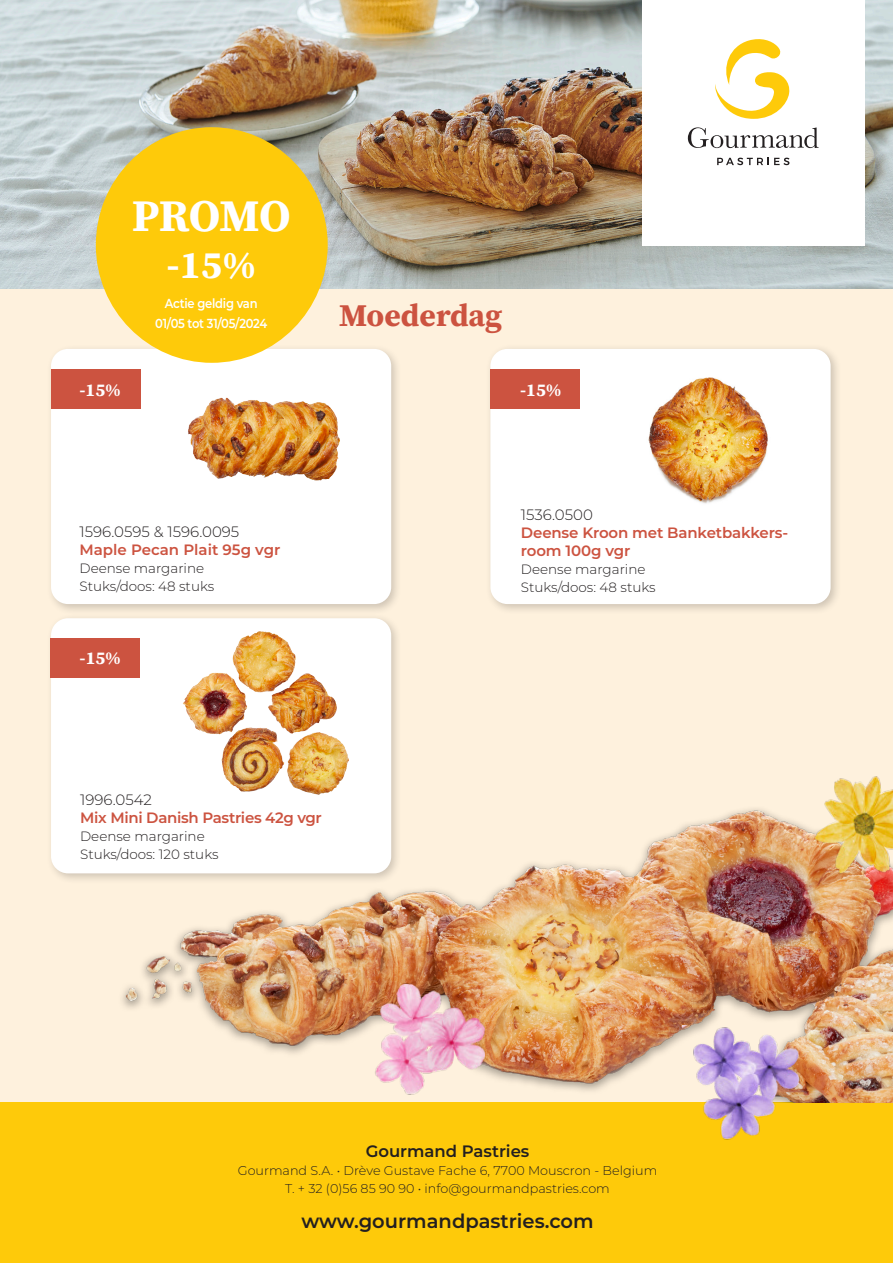
<style>
.page{position:relative;width:893px;height:1263px;background:#fef1dd}
.page>*{position:absolute;margin:0;border:0;box-sizing:border-box;transform-origin:0 0}
.t1{font:700 45px "Source Serif Pro";letter-spacing:-.015em;color:#fff}
.t2{font:700 39px "Source Serif Pro";color:#fff}
.t3{font:700 31.5px "Source Serif Pro";letter-spacing:-.005em;color:#cc5340}
.t4{font:600 19.5px "Montserrat";color:#231f20}
.t5{font:700 18px "Source Serif Pro";color:#fff}
.t6{font:600 16.5px "Montserrat";color:#231f20}
.t7{font:600 15px/18px "Montserrat";letter-spacing:-.01em;color:#cc5340}
.t8{font:300 15px "Montserrat";color:#231f20}
.t9{font:300 13.5px "Montserrat";color:#231f20}
.t10{font:600 13.05px/19.5px "Montserrat";letter-spacing:-.02em;color:#fff;text-align:center;scale:.88 1}
.t11{font:300 12.75px "Montserrat";color:#231f20}
</style>
<div class="page">
<div style="left:0;top:1103px;width:893px;height:160px;background:#feca0a"></div>
<img style="left:30px;top:808px;width:863px;height:295px">
<div style="left:46px;top:344px;width:356px;height:271px;background:#231f20;opacity:.22"></div>
<div style="left:51px;top:349px;width:340px;height:255px;background:#fff;border-radius:17px"></div>
<div style="left:46px;top:613px;width:356px;height:272px;background:#231f20;opacity:.22"></div>
<svg style="left:51px;top:618px;width:340px;height:255px;background:#f7ebdd"></svg>
<div style="left:485px;top:344px;width:357px;height:271px;background:#231f20;opacity:.22"></div>
<div style="left:490px;top:349px;width:341px;height:255px;background:#fff;border-radius:17px"></div>
<img style="left:0;top:0;width:893px;height:288px">
<div style="left:96px;top:127px;width:232px;height:236px;background:#feca0a;border-radius:50%"></div>
<img style="left:188px;top:397px;width:38px;height:45px">
<img style="left:240px;top:631px;width:19px;height:9px">
<img style="left:648px;top:378px;width:120px;height:126px">
<img style="left:349px;top:967px;width:136px;height:136px">
<img style="left:682px;top:1026px;width:122px;height:114px">
<img style="left:804px;top:776px;width:89px;height:108px">
<div style="left:642px;top:0;width:223px;height:245px;background:#fff"></div>
<svg style="left:715px;top:39px;width:75px;height:80px"></svg>
<svg style="left:688px;top:127px;width:131px;height:21px"></svg>
<svg style="left:717px;top:158px;width:72px;height:7px"></svg>
<div style="left:51px;top:369px;width:89px;height:39px;background:#cc5340"></div>
<div style="left:490px;top:369px;width:90px;height:39px;background:#cc5340"></div>
<div style="left:51px;top:639px;width:89px;height:39px;background:#cc5340"></div>
<p class="t1" style="left:132px;top:185px;width:160px">PROMO</p>
<p class="t2" style="left:167px;top:238px;width:91px">-15%</p>
<p class="t5" style="left:79px;top:378px;width:43px">-15%</p>
<p class="t10" style="left:155px;top:293px;width:129px">Actie geldig van<br>01/05 tot 31/05/2024</p>
<p class="t8" style="left:80px;top:522px;width:161px">1596.0595 &amp; 1596.0095</p>
<p class="t7" style="left:80px;top:540px;width:202px">Maple Pecan Plait 95g vgr</p>
<p class="t9" style="left:80px;top:559px;width:126px">Deense margarine</p>
<p class="t9" style="left:80px;top:577px;width:136px">Stuks/doos: 48 stuks</p>
<p class="t5" style="left:80px;top:646px;width:43px">-15%</p>
<p class="t3" style="left:339px;top:294px;width:165px">Moederdag</p>
<p class="t5" style="left:520px;top:378px;width:43px">-15%</p>
<p class="t8" style="left:521px;top:504px;width:73px">1536.0500</p>
<p class="t7" style="left:521px;top:522px;width:269px">Deense Kroon met Banketbakkers&shy;room 100g vgr</p>
<p class="t9" style="left:521px;top:559px;width:126px">Deense margarine</p>
<p class="t9" style="left:521px;top:577px;width:136px">Stuks/doos: 48 stuks</p>
<p class="t8" style="left:80px;top:790px;width:73px">1996.0542</p>
<p class="t7" style="left:80px;top:808px;width:243px">Mix Mini Danish Pastries 42g vgr</p>
<p class="t9" style="left:80px;top:827px;width:126px">Deense margarine</p>
<p class="t9" style="left:80px;top:845px;width:140px">Stuks/doos: 120 stuks</p>
<p class="t6" style="left:366px;top:1139px;width:165px">Gourmand Pastries</p>
<p class="t11" style="left:238px;top:1162px;width:421px">Gourmand S.A. • Drève Gustave Fache 6, 7700 Mouscron - Belgium</p>
<p class="t11" style="left:285px;top:1180px;width:326px">T. + 32 (0)56 85 90 90 • info@gourmandpastries.com</p>
<p class="t4" style="left:301px;top:1207px;width:294px">www.gourmandpastries.com</p>
</div>
